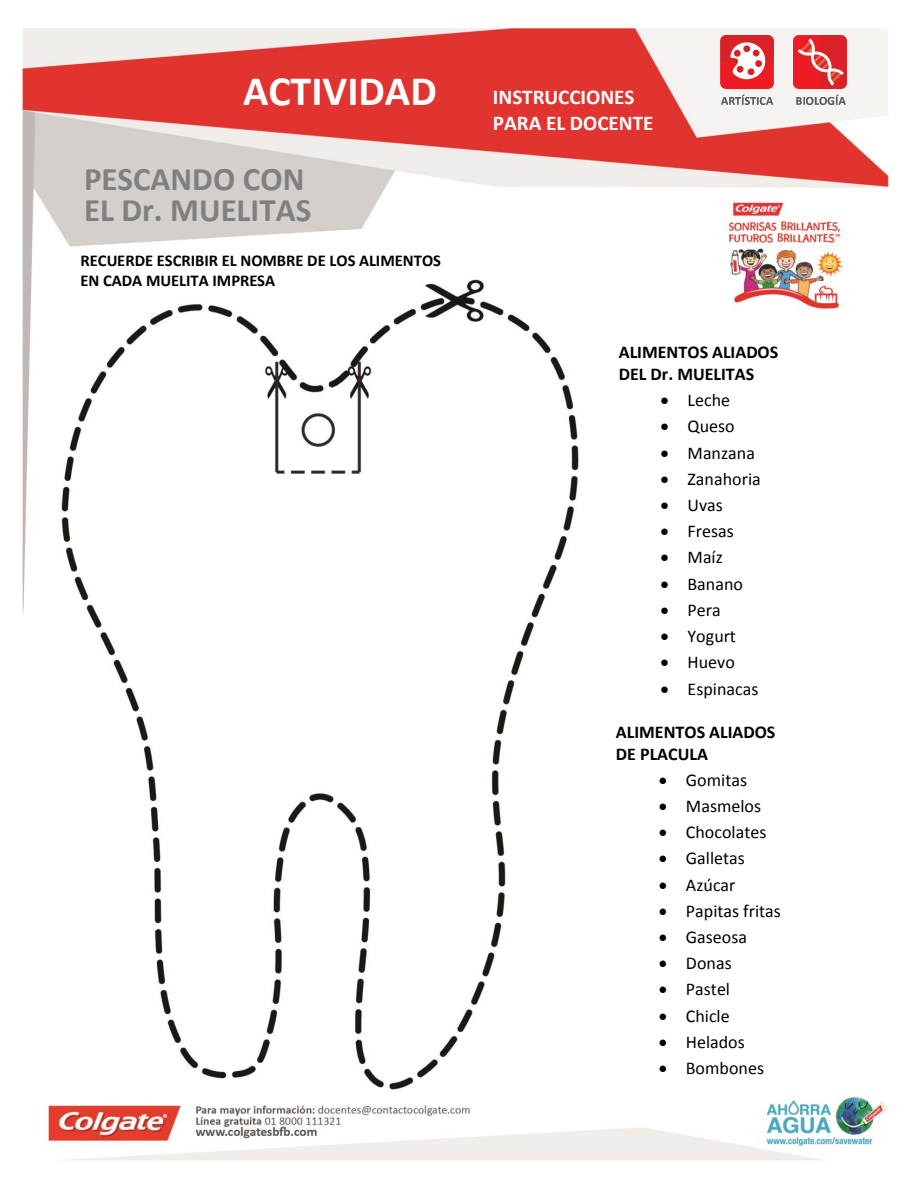
<style>
.page{position:relative;width:918px;height:1188px;background:#fff}
.page>*{position:absolute;margin:0;border:0;box-sizing:border-box;transform-origin:0 0}
.t1{font:700 42px "Calibri";color:#fff}
.t2{font:700 33px/31.8px "Calibri";color:#808080}
.t3{font:700 21px/25.8px "Calibri";color:#fff}
.t4{font:18px "Calibri";color:#000}
.t5{font:700 18px/21.9px "Calibri";color:#000}
.t6{font:700 16.5px/20.4px "Calibri";color:#000}
</style>
<div class="page">
<img style="left:18px;top:27px;width:872px;height:1134px">
<img style="left:720px;top:35px;width:53px;height:69px">
<img style="left:793px;top:35px;width:53px;height:69px">
<h1 class="t1" style="left:243px;top:65px;width:195px">ACTIVIDAD</h1>
<h2 class="t2" style="left:84px;top:161px;width:229px">PESCANDO CON<br>EL Dr. MUELITAS</h2>
<p class="t6" style="left:80px;top:249px;width:362px">RECUERDE ESCRIBIR EL NOMBRE DE LOS ALIMENTOS<br>EN CADA MUELITA IMPRESA</p>
<p class="t3" style="left:493px;top:83px;width:162px">INSTRUCCIONES<br>PARA EL DOCENTE</p>
<p class="t5" style="left:619px;top:340px;width:161px">ALIMENTOS ALIADOS<br>DEL Dr. MUELITAS</p>
<p class="t4" style="left:661px;top:389px;width:71px">• Leche</p>
<p class="t4" style="left:661px;top:415px;width:76px">• Queso</p>
<p class="t4" style="left:661px;top:442px;width:96px">• Manzana</p>
<p class="t4" style="left:661px;top:468px;width:102px">• Zanahoria</p>
<p class="t4" style="left:661px;top:494px;width:64px">• Uvas</p>
<p class="t4" style="left:661px;top:520px;width:75px">• Fresas</p>
<p class="t4" style="left:661px;top:546px;width:64px">• Maíz</p>
<p class="t4" style="left:661px;top:573px;width:84px">• Banano</p>
<p class="t4" style="left:661px;top:599px;width:62px">• Pera</p>
<p class="t4" style="left:661px;top:625px;width:77px">• Yogurt</p>
<p class="t4" style="left:661px;top:651px;width:76px">• Huevo</p>
<p class="t4" style="left:660px;top:678px;width:99px">• Espinacas</p>
<p class="t5" style="left:616px;top:720px;width:161px">ALIMENTOS ALIADOS<br>DE PLACULA</p>
<p class="t4" style="left:659px;top:768px;width:90px">• Gomitas</p>
<p class="t4" style="left:659px;top:795px;width:104px">• Masmelos</p>
<p class="t4" style="left:659px;top:821px;width:109px">• Chocolates</p>
<p class="t4" style="left:659px;top:847px;width:88px">• Galletas</p>
<p class="t4" style="left:659px;top:873px;width:78px">• Azúcar</p>
<p class="t4" style="left:659px;top:900px;width:123px">• Papitas fritas</p>
<p class="t4" style="left:659px;top:926px;width:90px">• Gaseosa</p>
<p class="t4" style="left:659px;top:952px;width:74px">• Donas</p>
<p class="t4" style="left:659px;top:978px;width:73px">• Pastel</p>
<p class="t4" style="left:659px;top:1005px;width:72px">• Chicle</p>
<p class="t4" style="left:659px;top:1031px;width:88px">• Helados</p>
<p class="t4" style="left:659px;top:1057px;width:107px">• Bombones</p>
</div>
